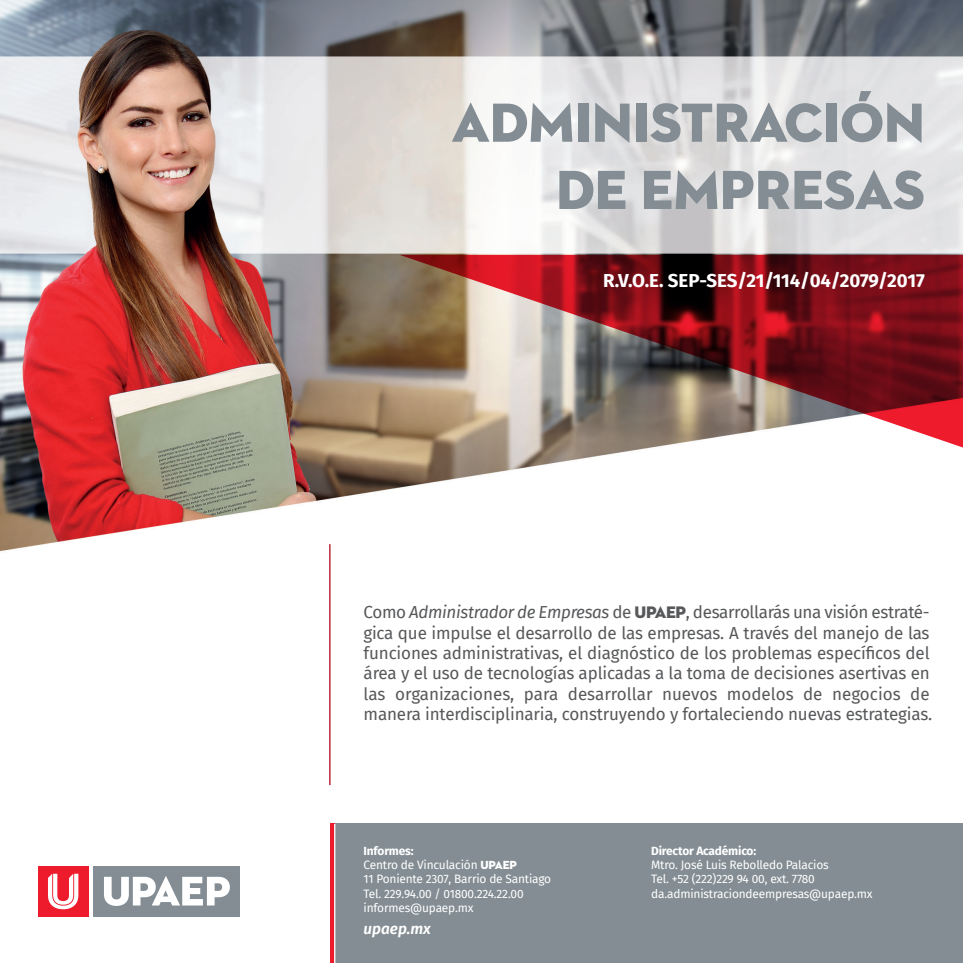
<style>
.page{position:relative;width:963px;height:963px;background:#fff}
.page>*{position:absolute;margin:0;border:0;box-sizing:border-box;transform-origin:0 0}
.t1{font:56px/67.2px "Neutraface 2 Display Titling";color:#838d93;text-align:right}
.t2{font:700 18.72px "Fira Sans";color:#fff}
.t3{font:16.97px/20.5px "Fira Sans";letter-spacing:-.01em;color:#57585a}
.t4{font:italic 600 15.22px "Fira Sans";color:#fff}
.t5{font:11.9px/14.3px "Fira Sans";letter-spacing:-.015em;color:#fff}
.t6{font:700 11.9px "Fira Sans";letter-spacing:-.015em;color:#fff}
.s1{font-style:italic}
.s2{font-family:"Neutraface 2 Display Titling"}
.s3{font-weight:700}
</style>
<div class="page">
<img style="left:0;top:0;width:962px;height:917px">
<div style="left:335px;top:823px;width:627px;height:139px;background:#838d93"></div>
<div style="left:330px;top:823px;width:5px;height:139px;background:#ee1b2d"></div>
<div style="left:93px;top:865px;width:147px;height:51px;background:#838d93"></div>
<svg style="left:104px;top:876px;width:126px;height:29px"></svg>
<div style="left:38px;top:865px;width:50px;height:51px;background:#ee1b2d"></div>
<svg style="left:48px;top:873px;width:30px;height:36px"></svg>
<svg style="left:399px;top:255px;width:563px;height:197px;background:#925855"></svg>
<hr style="left:334px;top:823px;width:1px;height:139px;background:#fff">
<hr style="left:329px;top:544px;width:1px;height:241px;background:#b00c22">
<h1 class="t1" style="left:451px;top:89px;width:474px">ADMINISTRACIÓN<br>DE EMPRESAS</h1>
<p class="t2" style="left:603px;top:265px;width:323px">R.V.O.E. SEP-SES/21/114/04/2079/2017</p>
<p class="t3" style="left:363px;top:601px;width:570px">Como <span class="s1">Administrador de Empresas</span> de <span class="s2">UPAEP</span>, desarrollarás una visión estraté&shy;gica que impulse el desarrollo de las empresas. A través del manejo de las funciones administrativas, el diagnóstico de los problemas específicos del área y el uso de tecnologías aplicadas a la toma de decisiones asertivas en las organizaciones, para desarrollar nuevos modelos de negocios de manera interdisciplinaria, construyendo y fortaleciendo nuevas estrategias.</p>
<p class="t5" style="left:363px;top:843px;width:189px"><span class="s3">Informes:<br></span>Centro de Vinculación <span class="s2">UPAEP<br></span>11 Poniente 2307, Barrio de Santiago<br>Tel. 229.94.00 / 01800.224.22.00 informes@upaep.mx</p>
<p class="t4" style="left:363px;top:916px;width:69px">upaep.mx</p>
<p class="t6" style="left:651px;top:840px;width:106px">Director Académico:</p>
<p class="t5" style="left:651px;top:857px;width:223px">Mtro. José Luis Rebolledo Palacios<br>Tel. +52 (222)229 94 00, ext. 7780 da.administraciondeempresas@upaep.mx</p>
</div>
